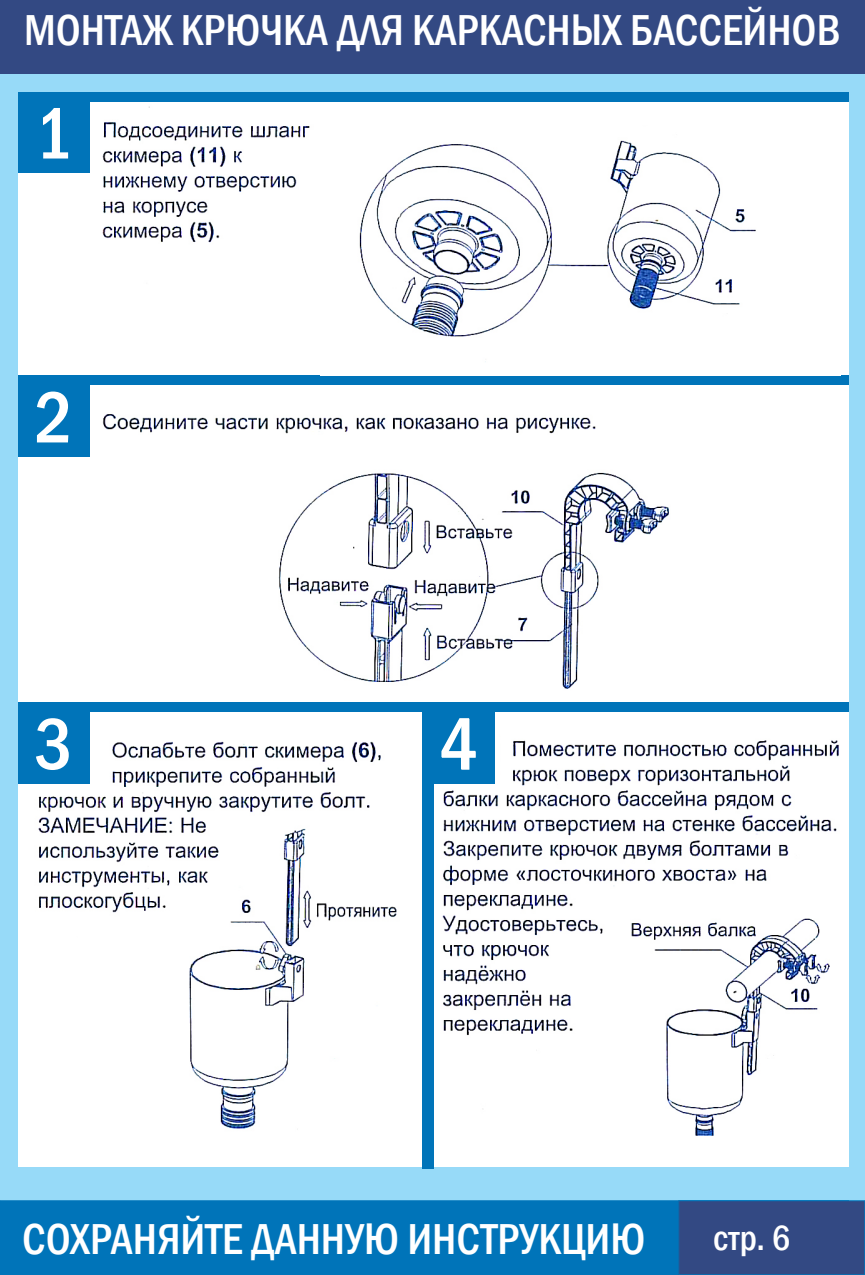
<style>
.page{position:relative;width:865px;height:1275px;background:#fff}
.page>*{position:absolute;margin:0;border:0;box-sizing:border-box;transform-origin:0 0}
.t1{font:500 condensed 75px "Franklin Gothic";color:#fff}
.t2{font:500 condensed 44.5px "Franklin Gothic";color:#fff}
.t3{font:500 condensed 36px "Franklin Gothic";color:#fff}
</style>
<div class="page">
<img style="left:102px;top:106px;width:208px;height:137px">
<div style="left:0;top:76px;width:18px;height:1199px;background:#97daf8"></div>
<div style="left:0;top:1168px;width:865px;height:107px;background:#97daf8"></div>
<div style="left:0;top:1201px;width:865px;height:74px;background:#0074b9"></div>
<div style="left:0;top:1200px;width:865px;height:75px;border:1px solid #0074b9"></div>
<div style="left:849px;top:76px;width:16px;height:1199px;background:#97daf8"></div>
<div style="left:679px;top:1201px;width:186px;height:74px;background:#334983"></div>
<div style="left:678px;top:1200px;width:187px;height:75px;border:1px solid #0074b9"></div>
<div style="left:0;top:0;width:865px;height:75px;background:#334983"></div>
<div style="left:18px;top:101px;width:72px;height:72px;background:#0074b9"></div>
<div style="left:18px;top:92px;width:830px;height:10px;background:#0074b9"></div>
<div style="left:18px;top:385px;width:72px;height:72px;background:#0074b9"></div>
<div style="left:18px;top:376px;width:830px;height:10px;background:#0074b9"></div>
<div style="left:0;top:75px;width:865px;height:17px;background:#97daf8"></div>
<img style="left:38px;top:741px;width:359px;height:388px">
<img style="left:433px;top:740px;width:406px;height:396px">
<img style="left:102px;top:414px;width:567px;height:275px">
<div style="left:423px;top:712px;width:72px;height:72px;background:#0074b9"></div>
<div style="left:422px;top:708px;width:11px;height:460px;background:#0074b9"></div>
<div style="left:18px;top:712px;width:72px;height:72px;background:#0074b9"></div>
<div style="left:18px;top:702px;width:830px;height:10px;background:#0074b9"></div>
<img style="left:359px;top:140px;width:397px;height:222px">
<p class="t2" style="left:24px;top:1px;width:818px">МОНТАЖ КРЮЧКА ДЛЯ КАРКАСНЫХ БАССЕЙНОВ</p>
<p class="t1" style="left:34px;top:84px;width:40px">1</p>
<p class="t1" style="left:34px;top:368px;width:40px">2</p>
<p class="t1" style="left:34px;top:695px;width:40px">3</p>
<p class="t1" style="left:439px;top:695px;width:40px">4</p>
<p class="t2" style="left:22px;top:1210px;width:625px">СОХРАНЯЙТЕ ДАННУЮ ИНСТРУКЦИЮ</p>
<p class="t3" style="left:713px;top:1214px;width:79px">стр. 6</p>
</div>
